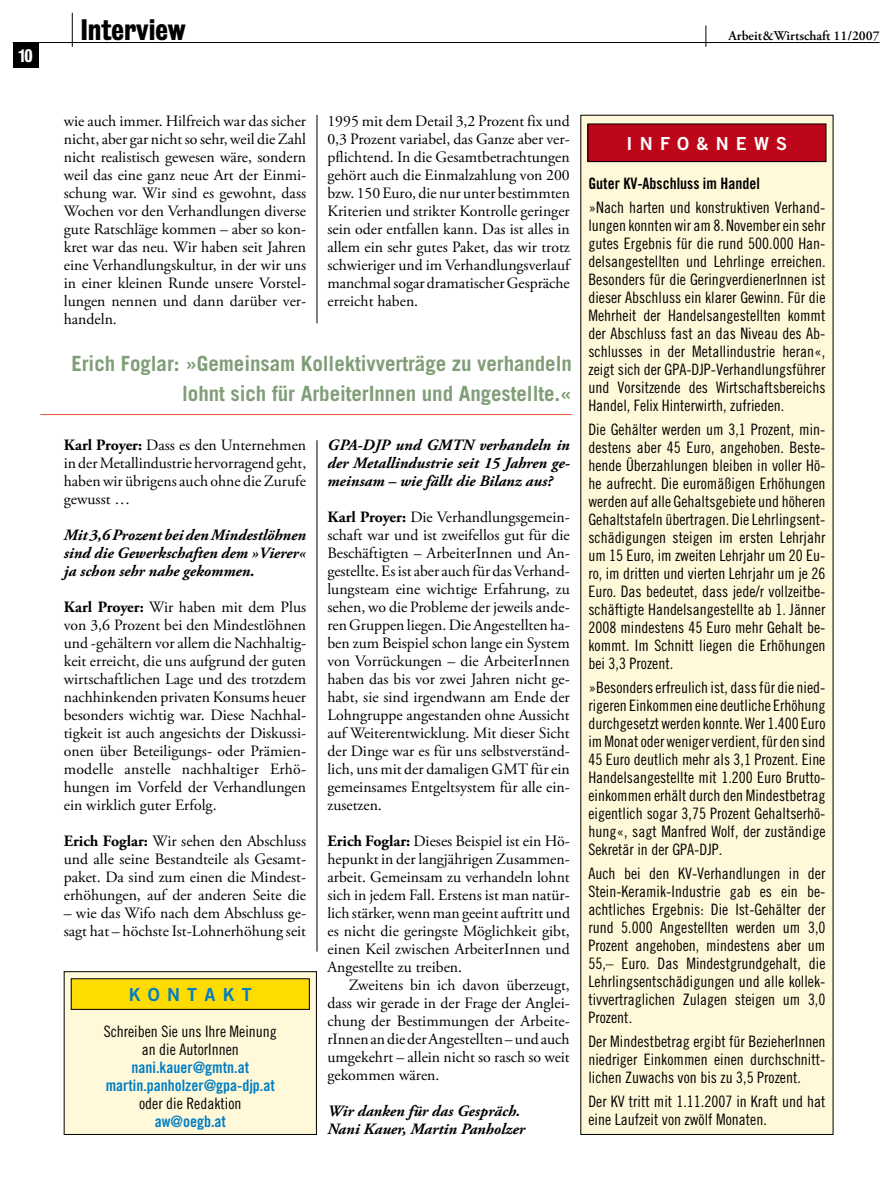
<style>
.page{position:relative;width:893px;height:1191px;background:#fff}
.page>*{position:absolute;margin:0;border:0;box-sizing:border-box;transform-origin:0 0}
.t1{font:27px "Bureau Grot Three Seven";color:#000}
.t2{font:700 21px/30px "Trade Gothic";letter-spacing:-.005em;color:#809e77;text-align:right}
.t3{font:18px "Trade Gothic Bold Two";letter-spacing:.4em;color:#fff}
.t4{font:18px "Trade Gothic Bold Two";letter-spacing:.4em;color:#007ec4}
.t5{font:16.5px "Bureau Grot Three Seven";color:#fff}
.t6{font:15.75px/18px "Adobe Garamond Pro";color:#000;text-align:justify}
.t7{font:15.75px/18px "Trade Gothic Cond Eighteen";color:#000;text-align:justify}
.t8{font:italic 700 15.75px/18px "Adobe Garamond Pro";color:#000;text-align:justify}
.t9{font:15.75px/18px "Trade Gothic Bold Cond Twenty";color:#007ec4;text-align:center}
.t10{font:15.75px "Trade Gothic Bold Cond Twenty";color:#000}
.t11{font:600 13.5px "Adobe Garamond Pro";color:#000}
.s1{font-weight:700}
</style>
<div class="page">
<div style="left:13px;top:42px;width:25px;height:26px;background:#000"></div>
<hr style="left:13px;top:42px;width:867px;height:1px;background:#000">
<hr style="left:72px;top:13px;width:1px;height:34px;background:#000">
<svg style="left:705px;top:26px;width:1px;height:21px"></svg>
<div style="left:64px;top:971px;width:252px;height:163px;background:#fff8d9"></div>
<div style="left:64px;top:971px;width:253px;height:163px;border:1px solid #000"></div>
<div style="left:71px;top:978px;width:238px;height:31px;background:#ffdc00"></div>
<hr style="left:317px;top:115px;width:1px;height:208px;background:#000">
<div style="left:581px;top:115px;width:252px;height:1019px;background:#fff8d9"></div>
<div style="left:588px;top:124px;width:238px;height:38px;background:#bd0619"></div>
<div style="left:588px;top:124px;width:238px;height:38px;border:1px solid #000"></div>
<hr style="left:40px;top:414px;width:532px;height:1px;background:#e75236">
<hr style="left:317px;top:440px;width:1px;height:511px;background:#000">
<p class="t5" style="left:18px;top:46px;width:16px">10</p>
<h1 class="t1" style="left:81px;top:15px;width:107px">Interview</h1>
<p class="t11" style="left:728px;top:28px;width:153px">Arbeit&amp;Wirtschaft 11/2007</p>
<p class="t6" style="left:64px;top:113px;width:244px">wie auch immer. Hilfreich war das sicher nicht, aber gar nicht so sehr, weil die Zahl nicht realistisch gewesen wäre, sondern weil das eine ganz neue Art der Einmi&shy;schung war. Wir sind es gewohnt, dass Wochen vor den Verhandlungen diverse gute Ratschläge kommen – aber so kon&shy;kret war das neu. Wir haben seit Jahren eine Verhandlungskultur, in der wir uns in einer kleinen Runde unsere Vorstel&shy;lungen nennen und dann darüber ver&shy;handeln.</p>
<p class="t6" style="left:327px;top:113px;width:244px">1995 mit dem Detail 3,2 Prozent fix und 0,3 Prozent variabel, das Ganze aber ver&shy;pflichtend. In die Gesamtbetrachtungen gehört auch die Einmalzahlung von 200 bzw. 150 Euro, die nur unter bestimmten Kriterien und strikter Kontrolle geringer sein oder entfallen kann. Das ist alles in allem ein sehr gutes Paket, das wir trotz schwieriger und im Verhandlungsverlauf manchmal sogar dramatischer Gespräche erreicht haben.</p>
<h2 class="t2" style="left:71px;top:348px;width:502px">Erich Foglar: »Gemeinsam Kollektivverträge zu verhandeln lohnt sich für ArbeiterInnen und Angestellte.«</h2>
<p class="t6" style="left:64px;top:437px;width:244px"><span class="s1">Karl Proyer:</span> Dass es den Unternehmen in der Metallindustrie hervorragend geht, haben wir übrigens auch ohne die Zurufe gewusst …</p>
<p class="t8" style="left:64px;top:526px;width:244px">Mit 3,6 Prozent bei den Mindestlöhnen sind die Gewerkschaften dem »Vierer« ja schon sehr nahe gekommen.</p>
<p class="t6" style="left:64px;top:599px;width:244px"><span class="s1">Karl Proyer:</span> Wir haben mit dem Plus von 3,6 Prozent bei den Mindestlöhnen und -gehältern vor allem die Nachhaltig&shy;keit erreicht, die uns aufgrund der guten wirtschaftlichen Lage und des trotzdem nachhinkenden privaten Konsums heuer besonders wichtig war. Diese Nachhal&shy;tigkeit ist auch angesichts der Diskussi&shy;onen über Beteiligungs- oder Prämien&shy;modelle anstelle nachhaltiger Erhö&shy;hungen im Vorfeld der Verhandlungen ein wirklich guter Erfolg.</p>
<p class="t6" style="left:64px;top:833px;width:244px"><span class="s1">Erich Foglar:</span> Wir sehen den Abschluss und alle seine Bestandteile als Gesamt&shy;paket. Da sind zum einen die Mindest&shy;erhöhungen, auf der anderen Seite die</p>
<p class="t6" style="left:64px;top:905px;width:244px">– wie das Wifo nach dem Abschluss ge&shy;sagt hat – höchste Ist-Lohnerhöhung seit</p>
<p class="t4" style="left:129px;top:983px;width:125px">KONTAKT</p>
<p class="t7" style="left:104px;top:1022px;width:175px;text-align:center">Schreiben Sie uns Ihre Meinung an die AutorInnen</p>
<p class="t9" style="left:106px;top:1058px;width:171px">nani.kauer@gmtn.at martin.panholzer@gpa-djp.at</p>
<p class="t7" style="left:139px;top:1094px;width:104px">oder die Redaktion</p>
<p class="t9" style="left:155px;top:1112px;width:73px">aw@oegb.at</p>
<p class="t8" style="left:327px;top:436px;width:244px">GPA-DJP und GMTN verhandeln in der Metallindustrie seit 15 Jahren ge&shy;meinsam – wie fällt die Bilanz aus?</p>
<p class="t6" style="left:327px;top:509px;width:244px"><span class="s1">Karl Proyer:</span> Die Verhandlungsgemein&shy;schaft war und ist zweifellos gut für die Beschäftigten – ArbeiterInnen und An&shy;gestellte. Es ist aber auch für das Verhand&shy;lungsteam eine wichtige Erfahrung, zu sehen, wo die Probleme der jeweils ande&shy;ren Gruppen liegen. Die Angestellten ha&shy;ben zum Beispiel schon lange ein System von Vorrückungen – die ArbeiterInnen haben das bis vor zwei Jahren nicht ge&shy;habt, sie sind irgendwann am Ende der Lohngruppe angestanden ohne Aussicht auf Weiterentwicklung. Mit dieser Sicht der Dinge war es für uns selbstverständ&shy;lich, uns mit der damaligen GMT für ein gemeinsames Entgeltsystem für alle ein&shy;zusetzen.</p>
<p class="t6" style="left:327px;top:833px;width:244px"><span class="s1">Erich Foglar:</span> Dieses Beispiel ist ein Hö&shy;hepunkt in der langjährigen Zusammen&shy;arbeit. Gemeinsam zu verhandeln lohnt sich in jedem Fall. Erstens ist man natür&shy;lich stärker, wenn man geeint auftritt und es nicht die geringste Möglichkeit gibt, einen Keil zwischen ArbeiterInnen und Angestellte zu treiben.</p>
<p class="t6" style="left:327px;top:977px;width:244px;text-indent:21px">Zweitens bin ich davon überzeugt, dass wir gerade in der Frage der Anglei&shy;chung der Bestim-mungen der Arbeite&shy;rInnen an die der Angestellten – und auch umgekehrt – allein nicht so rasch so weit gekommen wären.</p>
<p class="t8" style="left:327px;top:1102px;width:199px">Wir danken für das Gespräch.<br>Nani Kauer, Martin Panholzer</p>
<p class="t3" style="left:627px;top:132px;width:162px">I NFO&amp;N EWS</p>
<p class="t10" style="left:588px;top:174px;width:173px">Guter KV-Abschluss im Handel</p>
<p class="t7" style="left:588px;top:198px;width:239px">»Nach harten und konstruktiven Verhand&shy;lungen konnten wir am 8. November ein sehr gutes Ergebnis für die rund 500.000 Han&shy;delsangestellten und Lehrlinge erreichen.<br>Besonders für die GeringverdienerInnen ist dieser Abschluss ein klarer Gewinn. Für die Mehrheit der Handelsangestellten kommt der Abschluss fast an das Niveau des Ab&shy;schlusses in der Metallindustrie heran«, zeigt sich der GPA-DJP-Verhandlungsführer und Vorsitzende des Wirtschaftsbereichs Handel, Felix Hinterwirth, zufrieden.</p>
<p class="t7" style="left:588px;top:420px;width:239px">Die Gehälter werden um 3,1 Prozent, min&shy;destens aber 45 Euro, angehoben. Beste&shy;hende Überzahlungen bleiben in voller Hö&shy;he aufrecht. Die euromäßigen Erhöhungen werden auf alle Gehaltsgebiete und höheren Gehaltstafeln übertragen. Die Lehrlingsent&shy;schädigungen steigen im ersten Lehrjahr um 15 Euro, im zweiten Lehrjahr um 20 Eu&shy;ro, im dritten und vierten Lehrjahr um je 26<br>Euro. Das bedeutet, dass jede/r vollzeitbe&shy;schäftigte Handelsangestellte ab 1. Jänner 2008 mindestens 45 Euro mehr Gehalt be&shy;kommt. Im Schnitt liegen die Erhöhungen bei 3,3 Prozent.</p>
<p class="t7" style="left:588px;top:678px;width:239px">»Besonders erfreulich ist, dass für die nied&shy;rigeren Einkommen eine deutliche Erhöhung durchgesetzt werden konnte. Wer 1.400 Euro im Monat oder weniger verdient, für den sind 45 Euro deutlich mehr als 3,1 Prozent. Eine Handelsangestellte mit 1.200 Euro Brutto&shy;einkommen erhält durch den Mindestbetrag eigentlich sogar 3,75 Prozent Gehaltserhö&shy;hung«, sagt Manfred Wolf, der zuständige Sekretär in der GPA-DJP.</p>
<p class="t7" style="left:588px;top:864px;width:239px">Auch bei den KV-Verhandlungen in der Stein-Keramik-Industrie gab es ein be&shy;achtliches Ergebnis: Die Ist-Gehälter der rund 5.000 Angestellten werden um 3,0<br>Prozent angehoben, mindestens aber um 55,– Euro. Das Mindestgrundgehalt, die Lehr-lings-entschädigungen und alle kollek&shy;tivvertraglichen Zulagen steigen um 3,0<br>Prozent.</p>
<p class="t7" style="left:588px;top:1032px;width:239px">Der Mindestbetrag ergibt für BezieherInnen niedriger Einkommen einen durchschnitt&shy;lichen Zuwachs von bis zu 3,5 Prozent.</p>
<p class="t7" style="left:588px;top:1092px;width:239px">Der KV tritt mit 1.11.2007 in Kraft und hat eine Laufzeit von zwölf Monaten.</p>
</div>
